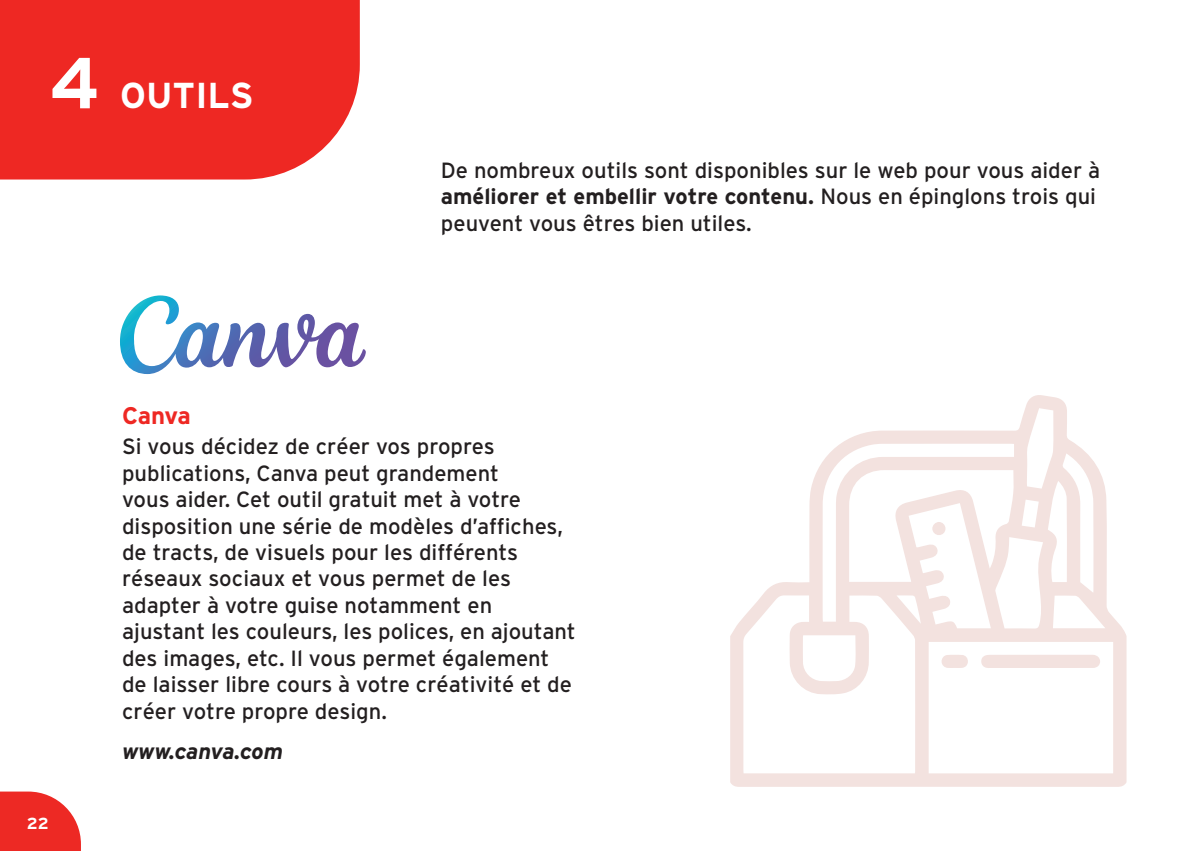
<style>
.page{position:relative;width:1191px;height:851px;background:#fff}
.page>*{position:absolute;margin:0;border:0;box-sizing:border-box;transform-origin:0 0}
.t1{font:700 72px "Interstate";color:#fff}
.t2{font:700 36px "Interstate";color:#fff}
.t3{font:700 24px "Interstate";letter-spacing:-.02em;color:#ee2823}
.t4{font:22px/26.4px "Interstate";color:#231f20}
.t5{font:italic 700 22px "Interstate";letter-spacing:-.005em;color:#231f20}
.t6{font:700 16px "Interstate";color:#fff}
.s1{font-weight:700}
</style>
<div class="page">
<svg style="left:730px;top:395px;width:396px;height:391px"></svg>
<svg style="left:981px;top:654px;width:119px;height:14px"></svg>
<svg style="left:941px;top:654px;width:27px;height:14px"></svg>
<div style="left:932px;top:522px;width:13px;height:13px;background:#f3e2df;border-radius:50%"></div>
<svg style="left:0;top:791px;width:81px;height:59px"></svg>
<div style="left:0;top:0;width:360px;height:179px;background:#ee2823"></div>
<svg style="left:120px;top:295px;width:246px;height:79px"></svg>
<p class="t1" style="left:49px;top:43px;width:52px">4</p>
<p class="t2" style="left:120px;top:75px;width:135px">OUTILS</p>
<p class="t4" style="left:441px;top:157px;width:661px">De nombreux outils sont disponibles sur le web pour vous aider à <span class="s1">améliorer et embellir votre contenu.</span> Nous en épinglons trois qui peuvent vous êtres bien utiles.</p>
<p class="t6" style="left:27px;top:814px;width:23px">22</p>
<p class="t3" style="left:122px;top:402px;width:70px">Canva</p>
<p class="t4" style="left:122px;top:433px;width:455px">Si vous décidez de créer vos propres publications, Canva peut grandement<br>vous aider. Cet outil gratuit met à votre disposition une série de modèles d’affiches, de tracts, de visuels pour les différents réseaux sociaux et vous permet de les adapter à votre guise notamment en ajustant les couleurs, les polices, en ajoutant des images, etc. Il vous permet également de laisser libre cours à votre créativité et de créer votre propre design.</p>
<p class="t5" style="left:122px;top:738px;width:162px">www.canva.com</p>
</div>
